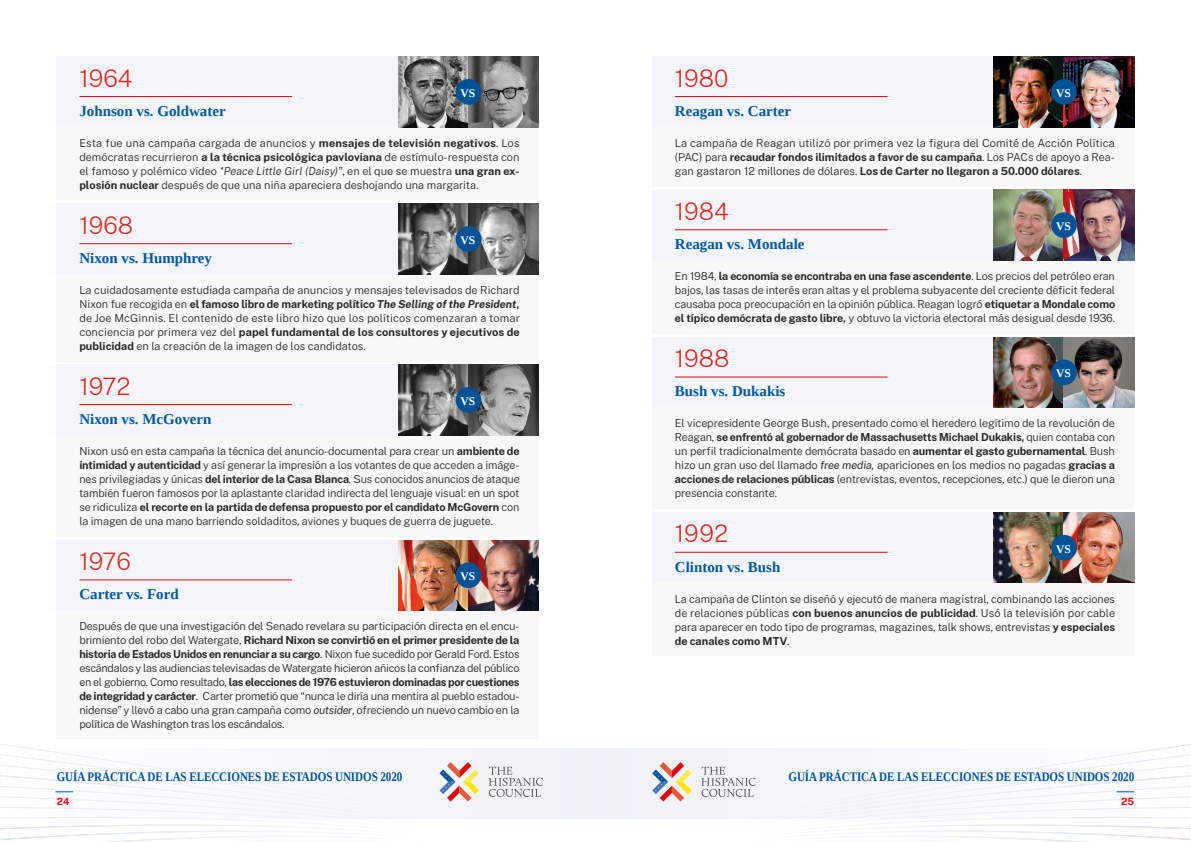
<style>
.page{position:relative;width:1191px;height:842px;background:#fff}
.page>*{position:absolute;margin:0;border:0;box-sizing:border-box;transform-origin:0 0}
.t1{font:200 24px "Public Sans";color:#dc231a}
.t2{font:700 15px "Liberation Serif";color:#00589c}
.t3{font:700 13px "Liberation Serif";letter-spacing:-.005em;color:#005297;scale:.85 1}
.t4{font:700 11.6px "Liberation Serif";color:#fff}
.t5{font:300 11px/14px "Public Sans";letter-spacing:-.01em;color:#282827;text-align:justify}
.t6{font:700 10px "Public Sans";color:#db0812}
.s1{font-weight:700}
.s2{font-style:italic}
.s3{font-weight:700;font-style:italic}
.s4{font-weight:400;font-style:italic}
</style>
<div class="page">
<svg style="left:650px;top:744px;width:541px;height:98px"></svg>
<svg style="left:0;top:743px;width:650px;height:99px"></svg>
<div style="left:0;top:748px;width:1191px;height:70px;background:#f6f7fb"></div>
<svg style="left:489px;top:767px;width:54px;height:30px"></svg>
<svg style="left:439px;top:762px;width:40px;height:39px"></svg>
<svg style="left:701px;top:767px;width:54px;height:30px"></svg>
<svg style="left:652px;top:762px;width:39px;height:39px"></svg>
<svg style="left:1116px;top:791px;width:18px;height:1px"></svg>
<svg style="left:55px;top:791px;width:18px;height:1px"></svg>
<div style="left:57px;top:57px;width:482px;height:70px;background:#f3f5fb"></div>
<div style="left:652px;top:57px;width:482px;height:70px;background:#f3f5fb"></div>
<div style="left:652px;top:190px;width:482px;height:70px;background:#f3f5fb"></div>
<div style="left:652px;top:337px;width:482px;height:70px;background:#f3f5fb"></div>
<div style="left:652px;top:512px;width:482px;height:71px;background:#f3f5fb"></div>
<div style="left:57px;top:203px;width:482px;height:71px;background:#f3f5fb"></div>
<div style="left:57px;top:365px;width:482px;height:70px;background:#f3f5fb"></div>
<div style="left:57px;top:540px;width:482px;height:70px;background:#f3f5fb"></div>
<div style="left:57px;top:127px;width:482px;height:73px;background:#f8f8f8"></div>
<div style="left:652px;top:127px;width:482px;height:59px;background:#f8f8f8"></div>
<div style="left:652px;top:260px;width:482px;height:74px;background:#f8f8f8"></div>
<div style="left:652px;top:408px;width:482px;height:101px;background:#f8f8f8"></div>
<div style="left:652px;top:583px;width:482px;height:73px;background:#f8f8f8"></div>
<div style="left:57px;top:274px;width:482px;height:87px;background:#f8f8f8"></div>
<div style="left:57px;top:435px;width:482px;height:101px;background:#f8f8f8"></div>
<div style="left:57px;top:610px;width:482px;height:130px;background:#f8f8f8"></div>
<hr style="left:79px;top:96px;width:213px;height:1px;background:#db0812">
<hr style="left:79px;top:244px;width:213px;height:1px;background:#db0812">
<hr style="left:79px;top:404px;width:213px;height:1px;background:#db0812">
<hr style="left:79px;top:580px;width:213px;height:1px;background:#db0812">
<hr style="left:675px;top:96px;width:212px;height:1px;background:#db0812">
<hr style="left:675px;top:230px;width:212px;height:1px;background:#db0812">
<hr style="left:675px;top:377px;width:212px;height:1px;background:#db0812">
<hr style="left:675px;top:552px;width:212px;height:1px;background:#db0812">
<img style="left:993px;top:512px;width:70px;height:71px">
<img style="left:993px;top:337px;width:70px;height:70px">
<img style="left:993px;top:190px;width:70px;height:70px">
<img style="left:993px;top:57px;width:70px;height:70px">
<img style="left:398px;top:57px;width:70px;height:70px">
<img style="left:398px;top:204px;width:70px;height:70px">
<img style="left:398px;top:365px;width:70px;height:70px">
<img style="left:398px;top:540px;width:70px;height:70px">
<img style="left:1063px;top:512px;width:71px;height:71px">
<svg style="left:1063px;top:337px;width:71px;height:70px;background:#807673"></svg>
<img style="left:1063px;top:190px;width:71px;height:70px">
<img style="left:1063px;top:57px;width:71px;height:70px">
<svg style="left:468px;top:57px;width:71px;height:70px;background:#7a7a7a"></svg>
<svg style="left:468px;top:204px;width:71px;height:70px;background:#7b7b7c"></svg>
<svg style="left:468px;top:365px;width:71px;height:70px;background:#7e7e7e"></svg>
<img style="left:468px;top:540px;width:71px;height:70px">
<div style="left:1051px;top:535px;width:25px;height:25px;background:#005297;border-radius:50%"></div>
<div style="left:1051px;top:360px;width:25px;height:25px;background:#005297;border-radius:50%"></div>
<div style="left:1051px;top:212px;width:25px;height:26px;background:#005297;border-radius:50%"></div>
<div style="left:1051px;top:79px;width:25px;height:26px;background:#005297;border-radius:50%"></div>
<div style="left:456px;top:79px;width:25px;height:26px;background:#005297;border-radius:50%"></div>
<div style="left:456px;top:226px;width:25px;height:26px;background:#005297;border-radius:50%"></div>
<div style="left:456px;top:387px;width:25px;height:26px;background:#005297;border-radius:50%"></div>
<div style="left:456px;top:562px;width:25px;height:26px;background:#005297;border-radius:50%"></div>
<h1 class="t1" style="left:79px;top:60px;width:55px">1964</h1>
<h2 class="t2" style="left:79px;top:101px;width:148px">Johnson vs. Goldwater</h2>
<h1 class="t1" style="left:675px;top:60px;width:55px">1980</h1>
<p class="t4" style="left:460px;top:85px;width:16px">VS</p>
<p class="t4" style="left:1056px;top:85px;width:16px">VS</p>
<h2 class="t2" style="left:675px;top:101px;width:118px">Reagan vs. Carter</h2>
<p class="t5" style="left:79px;top:135px;width:442px">Esta fue una campaña cargada de anuncios y <span class="s1">mensajes de televisión negativos</span>. Los demócratas recurrieron <span class="s1">a la técnica psicológica pavloviana</span> de estímulo-respuesta con el famoso y polémico vídeo <span class="s2">“Peace Little Girl (Daisy)”</span>, en el que se muestra <span class="s1">una gran ex&shy;plosión nuclear</span> después de que una niña apareciera deshojando una margarita.</p>
<p class="t5" style="left:675px;top:135px;width:441px">La campaña de Reagan utilizó por primera vez la figura del Comité de Acción Política (PAC) para <span class="s1">recaudar fondos ilimitados a favor de su campaña</span>. Los PACs de apoyo a Rea&shy;gan gastaron 12 millones de dólares. <span class="s1">Los de Carter no llegaron a 50.000 dólares</span>.</p>
<h1 class="t1" style="left:79px;top:207px;width:55px">1968</h1>
<h2 class="t2" style="left:79px;top:248px;width:134px">Nixon vs. Humphrey</h2>
<p class="t4" style="left:460px;top:232px;width:16px">VS</p>
<p class="t5" style="left:79px;top:282px;width:442px">La cuidadosamente estudiada campaña de anuncios y mensajes televisados de Richard Nixon fue recogida en <span class="s1">el famoso libro de marketing político</span> <span class="s3">The Selling of the President</span><span class="s1">, </span>de Joe McGinnis. El contenido de este libro hizo que los políticos comenzaran a tomar conciencia por primera vez del <span class="s1">papel fundamental de los consultores y ejecutivos de publicidad</span> en la creación de la imagen de los candidatos.</p>
<h1 class="t1" style="left:79px;top:368px;width:53px">1972</h1>
<h2 class="t2" style="left:79px;top:409px;width:134px">Nixon vs. McGovern</h2>
<p class="t4" style="left:460px;top:393px;width:16px">VS</p>
<p class="t5" style="left:79px;top:443px;width:442px">Nixon usó en esta campaña la técnica del anuncio-documental para crear un <span class="s1">ambiente de intimidad y autenticidad</span> y así generar la impresión a los votantes de que acceden a imáge&shy;nes privilegiadas y únicas <span class="s1">del interior de la Casa Blanca</span>. Sus conocidos anuncios de ataque también fueron famosos por la aplastante claridad indirecta del lenguaje visual: en un spot se ridiculiza <span class="s1">el recorte en la partida de defensa propuesto por el candidato McGovern</span> con la imagen de una mano barriendo soldaditos, aviones y buques de guerra de juguete.</p>
<h1 class="t1" style="left:79px;top:543px;width:53px">1976</h1>
<h2 class="t2" style="left:79px;top:584px;width:101px">Carter vs. Ford</h2>
<p class="t4" style="left:460px;top:568px;width:16px">VS</p>
<p class="t5" style="left:79px;top:619px;width:442px">Después de que una investigación del Senado revelara su participación directa en el encu&shy;brimiento del robo del Watergate, <span class="s1">Richard Nixon se convirtió en el primer presidente de la historia de Estados Unidos en renunciar a su cargo</span>. Nixon fue sucedido por Gerald Ford. Estos escándalos y las audiencias televisadas de Watergate hicieron añicos la confianza del público en el gobierno. Como resultado, <span class="s1">las elecciones de 1976 estuvieron dominadas por cuestiones de integridad y carácter</span>. Carter prometió que “nunca le diría una mentira al pueblo estadou&shy;nidense” y llevó a cabo una gran campaña como <span class="s4">outsider</span>, ofreciendo un nuevo cambio en la política de Washington tras los escándalos.</p>
<h1 class="t1" style="left:675px;top:193px;width:56px">1984</h1>
<h2 class="t2" style="left:675px;top:234px;width:131px">Reagan vs. Mondale</h2>
<p class="t4" style="left:1056px;top:218px;width:16px">VS</p>
<p class="t5" style="left:675px;top:268px;width:442px">En 1984, <span class="s1">la economía se encontraba en una fase ascendente</span>. Los precios del petróleo eran bajos, las tasas de interés eran altas y el problema subyacente del creciente déficit federal causaba poca preocupación en la opinión pública. Reagan logró <span class="s1">etiquetar a Mondale como el típico demócrata de gasto libre,</span> y obtuvo la victoria electoral más desigual desde 1936.</p>
<h1 class="t1" style="left:675px;top:340px;width:56px">1988</h1>
<h2 class="t2" style="left:675px;top:381px;width:112px">Bush vs. Dukakis</h2>
<p class="t4" style="left:1056px;top:366px;width:16px">VS</p>
<p class="t5" style="left:675px;top:416px;width:441px">El vicepresidente George Bush, presentado como el heredero legítimo de la revolución de Reagan, <span class="s1">se enfrentó al gobernador de Massachusetts Michael Dukakis,</span> quien contaba con un perfil tradicionalmente demócrata basado en <span class="s1">aumentar el gasto gubernamental</span>. Bush hizo un gran uso del llamado <span class="s4">free media,</span> apariciones en los medios no pagadas <span class="s1">gracias a acciones de relaciones públicas</span> (entrevistas, eventos, recepciones, etc.) que le dieron una presencia constante.</p>
<h1 class="t1" style="left:675px;top:515px;width:55px">1992</h1>
<h2 class="t2" style="left:675px;top:556px;width:107px">Clinton vs. Bush</h2>
<p class="t4" style="left:1056px;top:541px;width:16px">VS</p>
<p class="t5" style="left:675px;top:591px;width:442px">La campaña de Clinton se diseñó y ejecutó de manera magistral, combinando las acciones de relaciones públicas <span class="s1">con buenos anuncios de publicidad</span>. Usó la televisión por cable para aparecer en todo tipo de programas, magazines, talk shows, entrevistas <span class="s1">y especiales de canales como MTV</span>.</p>
<p class="t3" style="left:57px;top:767px;width:408px">GUÍA PRÁCTICA DE LAS ELECCIONES DE ESTADOS UNIDOS 2020</p>
<p class="t3" style="left:788px;top:767px;width:408px">GUÍA PRÁCTICA DE LAS ELECCIONES DE ESTADOS UNIDOS 2020</p>
<p class="t6" style="left:57px;top:793px;width:14px">24</p>
<p class="t6" style="left:1121px;top:793px;width:14px">25</p>
</div>
